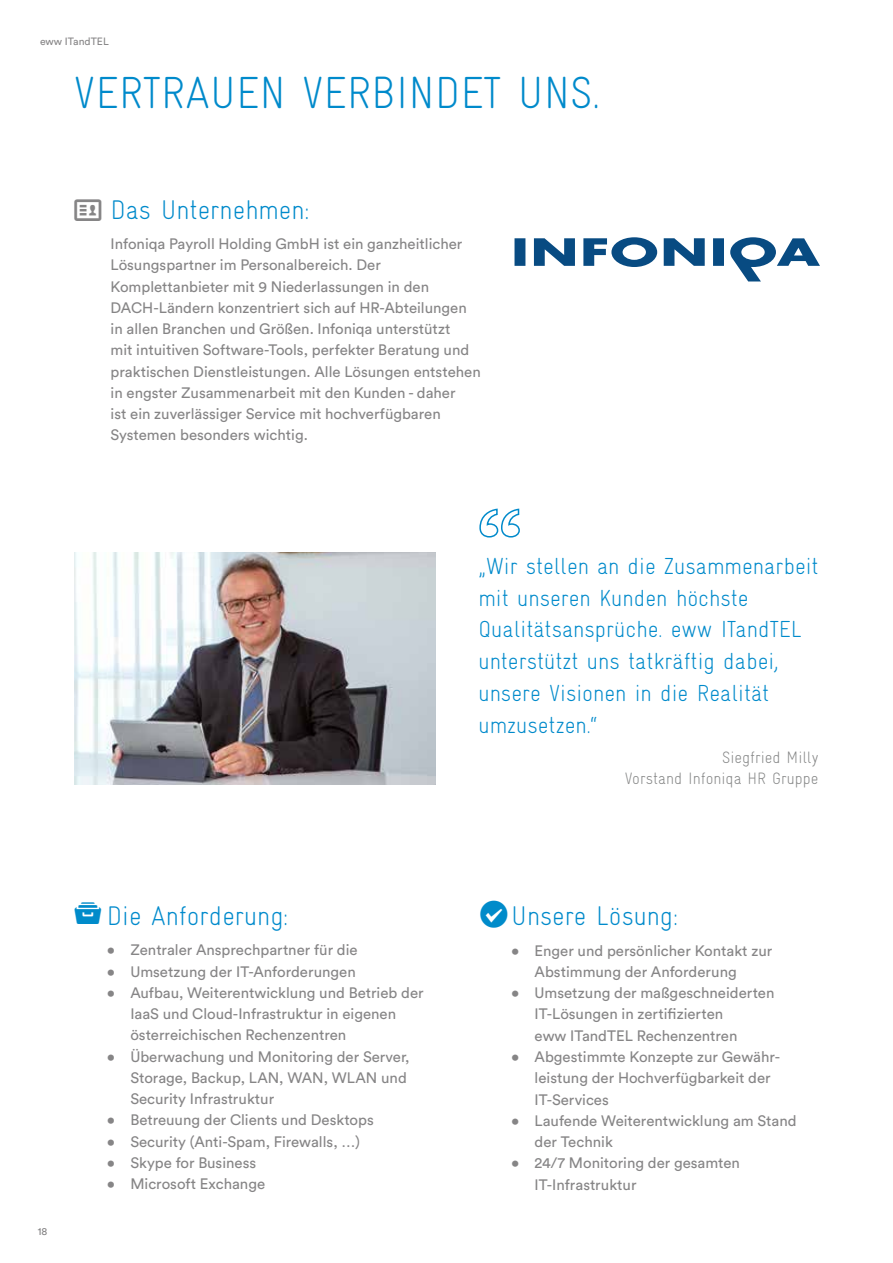
<style>
.page{position:relative;width:893px;height:1263px;background:#fff}
.page>*{position:absolute;margin:0;border:0;box-sizing:border-box;transform-origin:0 0}
.t1{font:45px "Gravur Condensed Light CE";color:#008acb}
.t2{font:27px "Gravur Condensed Light CE";color:#008acb}
.t3{font:300 27px "Gravur Condensed";color:#008acc}
.t4{font:23.25px/32px "Gravur Condensed Light CE";color:#008acb}
.t5{font:16.5px/21px "Gravur Condensed Light CE";color:#858686;text-align:right}
.t6{font:15px/21.3px "Circular Pro";color:#868586}
.t7{font:10.5px "Circular Pro";color:#868586}
</style>
<div class="page">
<img style="left:74px;top:552px;width:362px;height:232px">
<svg style="left:514px;top:237px;width:306px;height:44px"></svg>
<svg style="left:479px;top:508px;width:41px;height:30px"></svg>
<p class="t7" style="left:40px;top:34px;width:70px">eww ITandTEL</p>
<h1 class="t1" style="left:74px;top:67px;width:528px">VERTRAUEN VERBINDET UNS.</h1>
<h2 class="t2" style="left:111px;top:194px;width:200px">Das Unternehmen:</h2>
<p class="t6" style="left:111px;top:232px;width:372px">Infoniqa Payroll Holding GmbH ist ein ganzheitlicher Lösungspartner im Personalbereich. Der Komplettanbieter mit 9 Niederlassungen in den DACH-Ländern konzentriert sich auf HR-Abteilungen in allen Branchen und Größen. Infoniqa unterstützt<br>mit intuitiven Software-Tools, perfekter Beratung und praktischen Dienstleistungen. Alle Lösungen entstehen in engster Zusammenarbeit mit den Kunden - daher<br>ist ein zuverlässiger Service mit hochverfügbaren Systemen besonders wichtig.</p>
<p class="t7" style="left:38px;top:1224px;width:11px">18</p>
<h2 class="t3" style="left:107px;top:901px;width:183px">Die Anforderung:</h2>
<p class="t6" style="left:107px;top:939px;width:252px">• Zentraler Ansprechpartner für die</p>
<p class="t6" style="left:107px;top:960px;width:250px">• Umsetzung der IT-Anforderungen</p>
<p class="t6" style="left:130px;top:981px;width:295px;text-indent:-23px">• Aufbau, Weiterentwicklung und Betrieb der<br>IaaS und Cloud-Infrastruktur in eigenen österreichischen Rechenzentren</p>
<p class="t6" style="left:130px;top:1045px;width:281px;text-indent:-23px">• Überwachung und Monitoring der Server,<br>Storage, Backup, LAN, WAN, WLAN und<br>Security Infrastruktur</p>
<p class="t6" style="left:107px;top:1109px;width:268px">• Betreuung der Clients und Desktops</p>
<p class="t6" style="left:107px;top:1130px;width:255px">• Security (Anti-Spam, Firewalls, …)</p>
<p class="t6" style="left:107px;top:1151px;width:151px">• Skype for Business</p>
<p class="t6" style="left:107px;top:1172px;width:160px">• Microsoft Exchange</p>
<h3 class="t4" style="left:478px;top:550px;width:342px">„Wir stellen an die Zusammenarbeit mit unseren Kunden höchste<br>Qualitätsansprüche. eww ITandTEL unterstützt uns tatkräftig dabei, unsere Visionen in die Realität umzusetzen.“</h3>
<p class="t5" style="left:625px;top:747px;width:195px">Siegfried Milly<br>Vorstand Infoniqa HR Gruppe</p>
<h2 class="t2" style="left:511px;top:900px;width:168px">Unsere Lösung:</h2>
<p class="t6" style="left:535px;top:939px;width:239px;text-indent:-23px">• Enger und persönlicher Kontakt zur<br>Abstimmung der Anforderung</p>
<p class="t6" style="left:535px;top:982px;width:241px;text-indent:-23px">• Umsetzung der maßgeschneiderten<br>IT-Lösungen in zertifizierten<br>eww ITandTEL Rechenzentren</p>
<p class="t6" style="left:535px;top:1045px;width:247px;text-indent:-23px">• Abgestimmte Konzepte zur Gewähr&shy;leistung der Hochverfügbarkeit der<br>IT-Services</p>
<p class="t6" style="left:535px;top:1109px;width:264px;text-indent:-23px">• Laufende Weiterentwicklung am Stand der Technik</p>
<p class="t6" style="left:535px;top:1152px;width:207px;text-indent:-23px">• 24/7 Monitoring der gesamten<br>IT-Infrastruktur</p>
</div>
